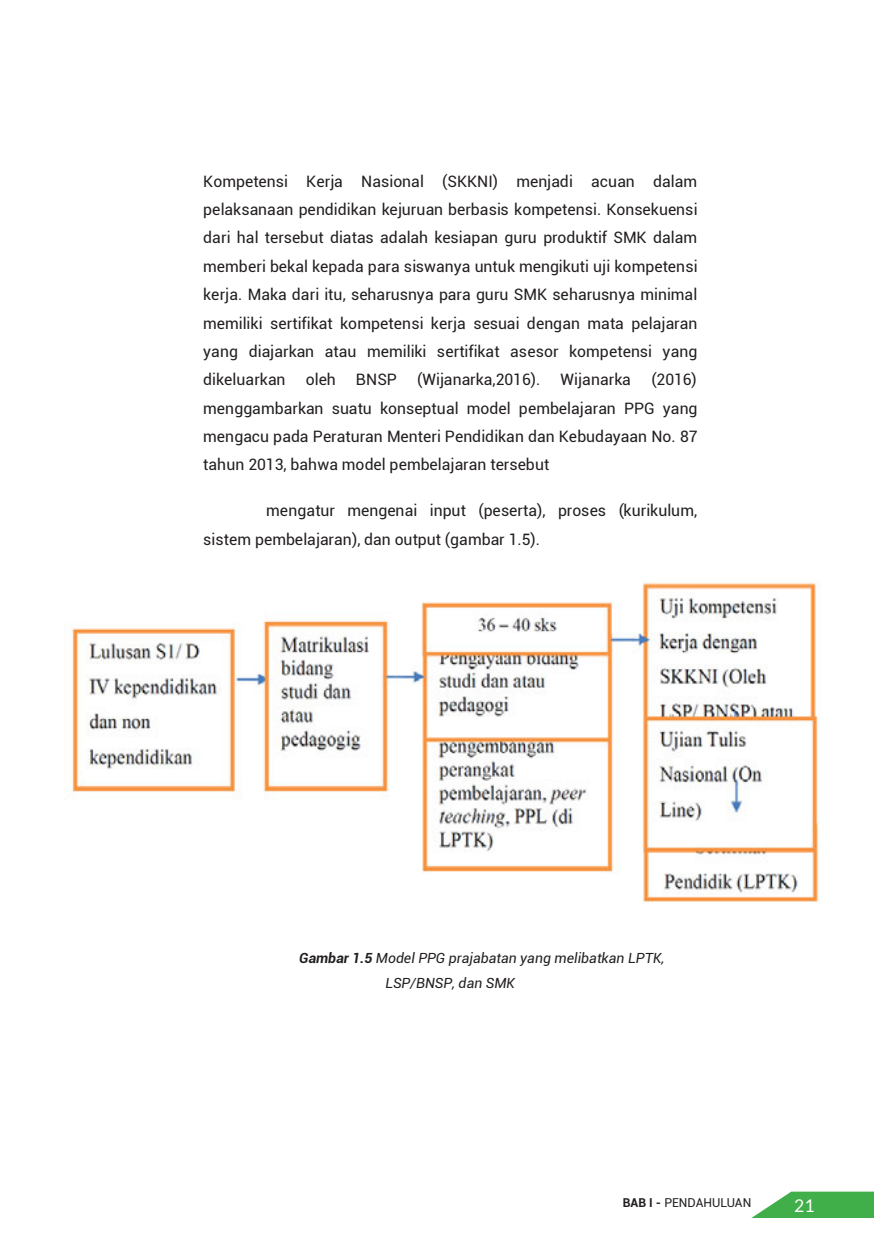
<style>
.page{position:relative;width:874px;height:1241px;background:#fff}
.page>*{position:absolute;margin:0;border:0;box-sizing:border-box;transform-origin:0 0}
.t1{font:17.5px "Lato";color:#fff}
.t2{font:15.75px/28.3px "Roboto";letter-spacing:.005em;color:#231f20;text-align:justify}
.t3{font:italic 14px/25.2px "Roboto";color:#231f20}
.t4{font:12.25px "Roboto";color:#231f20}
.s1{font-weight:700}
</style>
<div class="page">
<svg style="left:753px;top:1191px;width:120px;height:26px"></svg>
<img style="left:68px;top:580px;width:751px;height:323px">
<p class="t2" style="left:203px;top:166px;width:496px">Kompetensi Kerja Nasional (SKKNI) menjadi acuan dalam pelaksanaan pendidikan kejuruan berbasis kompetensi. Konsekuensi dari hal tersebut diatas adalah kesiapan guru produktif SMK dalam memberi bekal kepada para siswanya untuk mengikuti uji kompetensi kerja. Maka dari itu, seharusnya para guru SMK seharusnya minimal memiliki sertifikat kompetensi kerja sesuai dengan mata pelajaran yang diajarkan atau memiliki sertifikat asesor kompetensi yang dikeluarkan</p>
<p class="t2" style="left:203px;top:365px;width:495px;text-indent:448px">(2016) menggambarkan suatu konseptual model pembelajaran PPG yang mengacu pada Peraturan Menteri Pendidikan dan Kebudayaan No. 87 tahun 2013, bahwa model pembelajaran tersebut</p>
<p class="t2" style="left:203px;top:496px;width:495px;text-indent:63px">mengatur mengenai input (peserta), proses (kurikulum, sistem pembelajaran), dan output (gambar 1.5).</p>
<p class="t2" style="left:306px;top:365px;width:31px">oleh</p>
<p class="t2" style="left:356px;top:365px;width:42px">BNSP</p>
<p class="t2" style="left:417px;top:365px;width:124px">(Wijanarka,2016).</p>
<p class="t2" style="left:560px;top:365px;width:72px">Wijanarka</p>
<p class="t3" style="left:385px;top:944px;width:280px;text-indent:-86px"><span class="s1">Gambar 1.5</span> Model PPG prajabatan yang melibatkan LPTK,<br>LSP/BNSP, dan SMK</p>
<p class="t4" style="left:622px;top:1193px;width:130px"><span class="s1">BAB I -</span> PENDAHULUAN</p>
<p class="t1" style="left:793px;top:1195px;width:22px">21</p>
</div>
